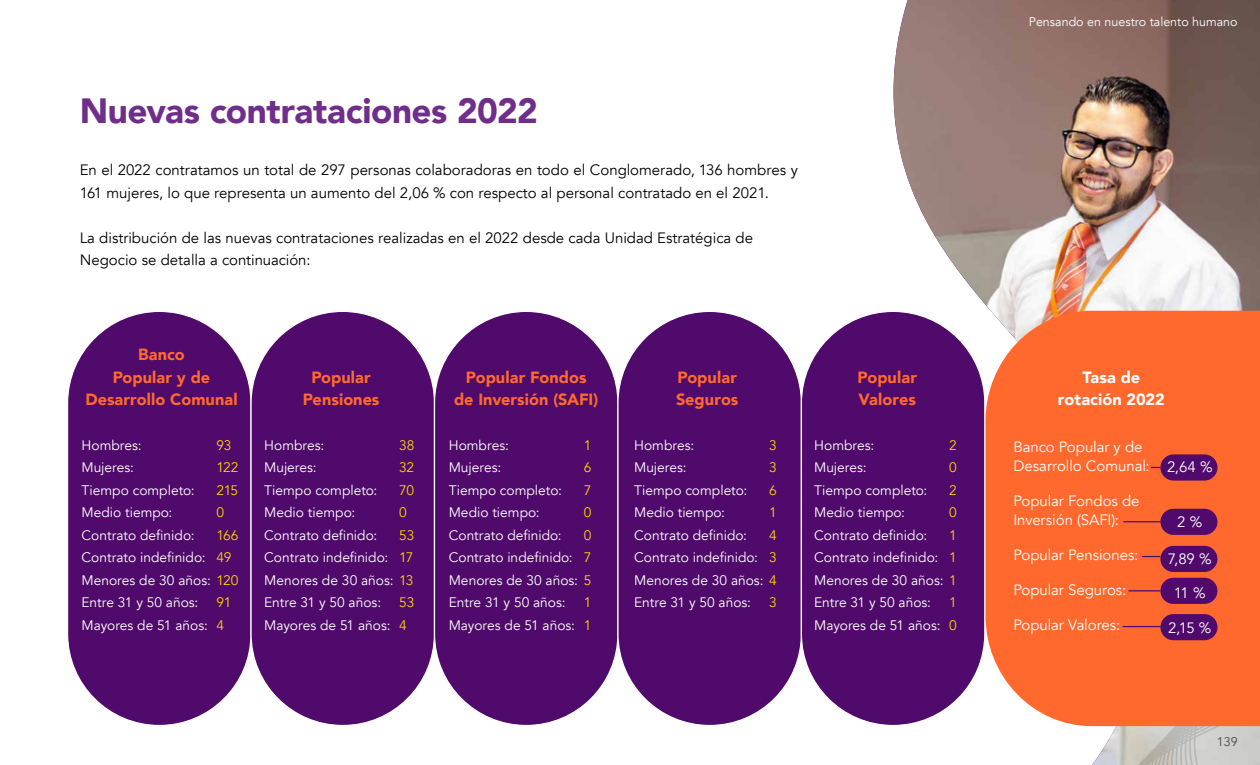
<style>
.page{position:relative;width:1260px;height:765px;background:#fff}
.page>*{position:absolute;margin:0;border:0;box-sizing:border-box;transform-origin:0 0}
.t1{font:900 35px "Avenir";letter-spacing:-.01em;color:#702e8a}
.t2{font:900 16.25px/22.5px "Avenir";letter-spacing:.005em;color:#ff692d;text-align:center}
.t3{font:900 16.25px/22.5px "Avenir";letter-spacing:.005em;color:#fff;text-align:center}
.t4{font:15px/22.5px "Avenir";color:#000}
.t5{font:15px/18.8px "Avenir";letter-spacing:-.005em;color:#fff}
.t6{font:13.75px/22.5px "Avenir";color:#fff;text-align:justify}
.t7{font:13.75px "Avenir";letter-spacing:-.025em;color:#ffd600}
.t8{font:12.5px "Avenir";color:#fff}
.t9{font:12.5px "Avenir";color:#4a4a49}
.s1{color:#ffd600}
</style>
<div class="page">
<img style="left:893px;top:0;width:367px;height:311px">
<svg style="left:1087px;top:726px;width:173px;height:39px;background:#cfcec9"></svg>
<div style="left:68px;top:311px;width:183px;height:415px;background:#4f0a6b;border-radius:92px"></div>
<div style="left:251px;top:311px;width:183px;height:415px;background:#4f0a6b;border-radius:92px"></div>
<div style="left:435px;top:311px;width:183px;height:415px;background:#4f0a6b;border-radius:92px"></div>
<div style="left:618px;top:311px;width:183px;height:415px;background:#4f0a6b;border-radius:92px"></div>
<div style="left:801px;top:311px;width:184px;height:415px;background:#4f0a6b;border-radius:92px"></div>
<div style="left:985px;top:311px;width:275px;height:415px;background:#ff692d"></div>
<div style="left:1160px;top:454px;width:57px;height:27px;background:#4f0a6b;border-radius:13px"></div>
<div style="left:1160px;top:509px;width:57px;height:26px;background:#4f0a6b;border-radius:13px"></div>
<div style="left:1160px;top:546px;width:57px;height:26px;background:#4f0a6b;border-radius:13px"></div>
<div style="left:1160px;top:578px;width:57px;height:26px;background:#4f0a6b;border-radius:13px"></div>
<div style="left:1160px;top:614px;width:57px;height:26px;background:#4f0a6b;border-radius:13px"></div>
<hr style="left:1123px;top:521px;width:37px;height:1px;background:#4f0a6b">
<hr style="left:1129px;top:590px;width:31px;height:1px;background:#4f0a6b">
<hr style="left:1123px;top:626px;width:37px;height:1px;background:#4f0a6b">
<svg style="left:1142px;top:556px;width:18px;height:1px"></svg>
<p class="t1" style="left:80px;top:81px;width:460px">Nuevas contrataciones 2022</p>
<p class="t4" style="left:80px;top:159px;width:720px">En el 2022 contratamos un total de 297 personas colaboradoras en todo el Conglomerado, 136 hombres y<br>161 mujeres, lo que representa un aumento del 2,06 % con respecto al personal contratado en el 2021.</p>
<p class="t4" style="left:80px;top:227px;width:675px">La distribución de las nuevas contrataciones realizadas en el 2022 desde cada Unidad Estratégica de<br>Negocio se detalla a continuación:</p>
<p class="t2" style="left:85px;top:343px;width:154px">Banco<br>Popular y de<br>Desarrollo Comunal</p>
<p class="t6" style="left:82px;top:434px;width:62px">Hombres:</p>
<p class="t7" style="left:217px;top:437px;width:17px">93</p>
<p class="t6" style="left:82px;top:457px;width:54px">Mujeres:</p>
<p class="t7" style="left:217px;top:460px;width:24px">122</p>
<p class="t6" style="left:82px;top:479px;width:115px">Tiempo completo:</p>
<p class="t7" style="left:217px;top:482px;width:23px">215</p>
<p class="t6" style="left:82px;top:502px;width:92px">Medio tiempo:</p>
<p class="t7" style="left:217px;top:505px;width:9px">0</p>
<p class="t6" style="left:82px;top:524px;width:114px">Contrato definido:</p>
<p class="t6" style="left:82px;top:524px;width:159px;text-align:left;text-indent:135px"><span class="s1">166<br></span>Contrato indefinido: <span class="s1">49<br></span>Menores de 30 años: <span class="s1">120<br></span>Entre 31 y 50 años:</p>
<p class="t6" style="left:82px;top:592px;width:151px;text-indent:135px"><span class="s1">91<br></span>Mayores de 51 años: <span class="s1">4</span></p>
<p class="t2" style="left:303px;top:365px;width:78px">Popular<br>Pensiones</p>
<p class="t6" style="left:264px;top:434px;width:62px">Hombres:</p>
<p class="t7" style="left:399px;top:437px;width:17px">38</p>
<p class="t6" style="left:264px;top:457px;width:54px">Mujeres:</p>
<p class="t7" style="left:399px;top:460px;width:17px">32</p>
<p class="t6" style="left:264px;top:479px;width:115px">Tiempo completo:</p>
<p class="t7" style="left:399px;top:482px;width:16px">70</p>
<p class="t6" style="left:264px;top:502px;width:92px">Medio tiempo:</p>
<p class="t7" style="left:399px;top:505px;width:9px">0</p>
<p class="t6" style="left:264px;top:524px;width:114px">Contrato definido:</p>
<p class="t6" style="left:264px;top:524px;width:152px;text-indent:135px"><span class="s1">53<br></span>Contrato indefinido: <span class="s1">17<br></span>Menores de 30 años: <span class="s1">13<br></span>Entre 31 y 50 años:</p>
<p class="t6" style="left:264px;top:592px;width:152px;text-indent:135px"><span class="s1">53<br></span>Mayores de 51 años: <span class="s1">4</span></p>
<p class="t2" style="left:454px;top:365px;width:146px">Popular Fondos<br>de Inversión (SAFI)</p>
<p class="t6" style="left:449px;top:434px;width:62px">Hombres:</p>
<p class="t7" style="left:584px;top:437px;width:9px">1</p>
<p class="t6" style="left:449px;top:457px;width:54px">Mujeres:</p>
<p class="t7" style="left:584px;top:460px;width:9px">6</p>
<p class="t6" style="left:449px;top:479px;width:115px">Tiempo completo:</p>
<p class="t7" style="left:584px;top:482px;width:9px">7</p>
<p class="t6" style="left:449px;top:502px;width:92px">Medio tiempo:</p>
<p class="t7" style="left:584px;top:505px;width:9px">0</p>
<p class="t6" style="left:449px;top:524px;width:114px">Contrato definido:</p>
<p class="t6" style="left:449px;top:524px;width:144px;text-indent:135px"><span class="s1">0<br></span>Contrato indefinido: <span class="s1">7<br></span>Menores de 30 años: <span class="s1">5<br></span>Entre 31 y 50 años:</p>
<p class="t6" style="left:449px;top:592px;width:144px;text-align:right"><span class="s1">1<br></span>Mayores de 51 años: <span class="s1">1</span></p>
<p class="t2" style="left:676px;top:365px;width:64px;text-align:left">Popular<br>Seguros</p>
<p class="t6" style="left:634px;top:434px;width:62px">Hombres:</p>
<p class="t7" style="left:769px;top:437px;width:9px">3</p>
<p class="t6" style="left:634px;top:457px;width:54px">Mujeres:</p>
<p class="t7" style="left:769px;top:460px;width:9px">3</p>
<p class="t6" style="left:634px;top:479px;width:115px">Tiempo completo:</p>
<p class="t7" style="left:769px;top:482px;width:9px">6</p>
<p class="t6" style="left:634px;top:502px;width:92px">Medio tiempo:</p>
<p class="t7" style="left:769px;top:505px;width:9px">1</p>
<p class="t6" style="left:634px;top:524px;width:114px">Contrato definido:</p>
<p class="t6" style="left:634px;top:524px;width:144px;text-indent:135px"><span class="s1">4<br></span>Contrato indefinido: <span class="s1">3<br></span>Menores de 30 años: <span class="s1">4<br></span>Entre 31 y 50 años:</p>
<p class="t7" style="left:769px;top:595px;width:9px">3</p>
<p class="t2" style="left:858px;top:365px;width:61px;text-align:left">Popular<br>Valores</p>
<p class="t6" style="left:814px;top:434px;width:62px">Hombres:</p>
<p class="t7" style="left:949px;top:437px;width:9px">2</p>
<p class="t6" style="left:814px;top:457px;width:54px">Mujeres:</p>
<p class="t7" style="left:949px;top:460px;width:9px">0</p>
<p class="t6" style="left:814px;top:479px;width:115px">Tiempo completo:</p>
<p class="t7" style="left:949px;top:482px;width:9px">2</p>
<p class="t6" style="left:814px;top:502px;width:92px">Medio tiempo:</p>
<p class="t7" style="left:949px;top:505px;width:9px">0</p>
<p class="t6" style="left:814px;top:524px;width:114px">Contrato definido:</p>
<p class="t6" style="left:814px;top:524px;width:144px;text-indent:135px"><span class="s1">1<br></span>Contrato indefinido: <span class="s1">1<br></span>Menores de 30 años: <span class="s1">1<br></span>Entre 31 y 50 años:</p>
<p class="t6" style="left:814px;top:592px;width:144px;text-align:right"><span class="s1">1<br></span>Mayores de 51 años: <span class="s1">0</span></p>
<p class="t8" style="left:1029px;top:14px;width:210px">Pensando en nuestro talento humano</p>
<p class="t3" style="left:1058px;top:365px;width:108px">Tasa de rotación 2022</p>
<p class="t5" style="left:1013px;top:438px;width:138px">Banco Popular y de<br>Desarrollo Comunal:</p>
<p class="t5" style="left:1013px;top:492px;width:128px">Popular Fondos de<br>Inversión (SAFI):</p>
<p class="t5" style="left:1013px;top:546px;width:127px">Popular Pensiones:</p>
<p class="t5" style="left:1013px;top:581px;width:114px">Popular Seguros:</p>
<p class="t5" style="left:1013px;top:616px;width:108px">Popular Valores:</p>
<p class="t5" style="left:1167px;top:458px;width:47px">2,64 %</p>
<p class="t5" style="left:1177px;top:513px;width:27px">2 %</p>
<p class="t5" style="left:1168px;top:550px;width:45px">7,89 %</p>
<p class="t5" style="left:1174px;top:584px;width:33px">11 %</p>
<p class="t5" style="left:1168px;top:619px;width:45px">2,15 %</p>
<p class="t9" style="left:1217px;top:734px;width:22px">139</p>
</div>
